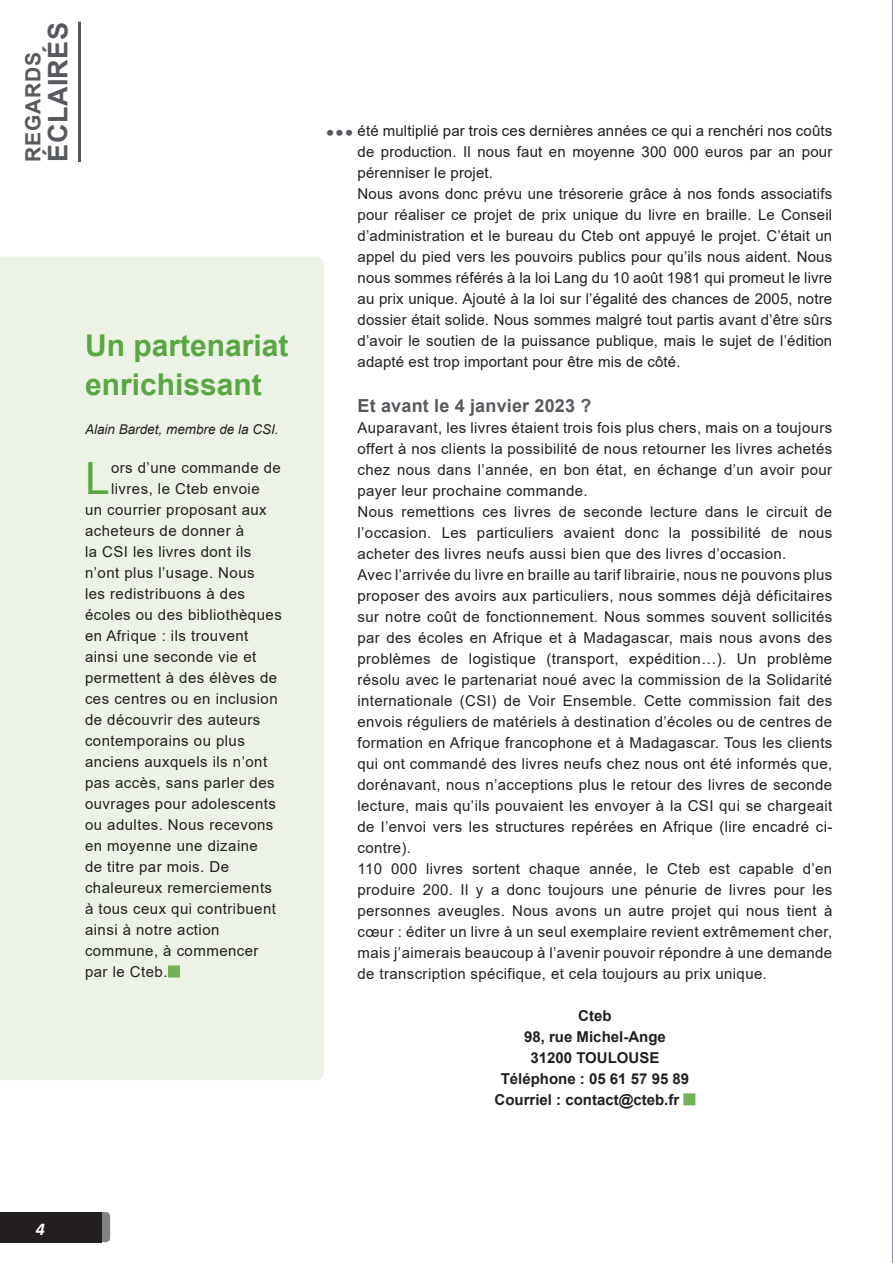
<style>
.page{position:relative;width:893px;height:1263px;background:#fff}
.page>*{position:absolute;margin:0;border:0;box-sizing:border-box;transform-origin:0 0}
.t1{font:44.4px "Arial";color:#59a743}
.t2{font:700 30px/39px "Arial";color:#59a743}
.t3{font:700 27px "Arial";letter-spacing:.015em;color:#56595e}
.t4{font:700 21px "Arial";letter-spacing:.035em;color:#56595e}
.t5{font:700 18px "Arial";letter-spacing:.01em;color:#56595e}
.t6{font:italic 700 18px "Calibri";color:#fff}
.t7{font:15px/21px "Arial";letter-spacing:.025em;color:#231f20}
.t8{font:700 15px "Arial";color:#231f20}
.t9{font:italic 13.5px "Arial";color:#231f20}
</style>
<div class="page">
<div style="left:0;top:1212px;width:110px;height:30px;background:#808285;border-radius:4px"></div>
<div style="left:683px;top:1093px;width:12px;height:12px;background:#74b057;border:1px solid #74b057"></div>
<div style="left:0;top:257px;width:324px;height:823px;background:#ecf3e6"></div>
<div style="left:168px;top:965px;width:12px;height:12px;background:#74b057;border:1px solid #74b057"></div>
<hr style="left:78px;top:22px;width:3px;height:140px;background:#56595e">
<div style="left:0;top:1212px;width:101px;height:31px;background:#231f20"></div>
<hr style="left:892px;top:0;width:1px;height:1263px;background:#659eb9">
<h3 class="t3" style="left:39px;top:162px;width:141px;rotate:-90deg">éclairés</h3>
<h3 class="t4" style="left:18px;top:162px;width:111px;rotate:-90deg">regards</h3>
<h2 class="t2" style="left:85px;top:327px;width:205px">Un partenariat enrichissant</h2>
<p class="t9" style="left:85px;top:421px;width:195px">Alain Bardet, membre de la CSI.</p>
<h1 class="t1" style="left:85px;top:448px;width:26px">L</h1>
<p class="t7" style="left:111px;top:457px;width:171px">ors d’une commande de</p>
<p class="t7" style="left:111px;top:478px;width:150px">livres, le Cteb envoie</p>
<p class="t7" style="left:85px;top:499px;width:183px">un courrier proposant aux</p>
<p class="t7" style="left:85px;top:520px;width:161px">acheteurs de donner à</p>
<p class="t7" style="left:85px;top:541px;width:168px">la CSI les livres dont ils</p>
<p class="t7" style="left:85px;top:562px;width:171px">n’ont plus l’usage. Nous</p>
<p class="t7" style="left:85px;top:583px;width:161px">les redistribuons à des</p>
<p class="t7" style="left:85px;top:604px;width:198px">écoles ou des bibliothèques</p>
<p class="t7" style="left:85px;top:625px;width:165px">en Afrique : ils trouvent</p>
<p class="t7" style="left:85px;top:646px;width:173px">ainsi une seconde vie et</p>
<p class="t7" style="left:85px;top:667px;width:194px">permettent à des élèves de</p>
<p class="t7" style="left:85px;top:688px;width:194px">ces centres ou en inclusion</p>
<p class="t7" style="left:85px;top:709px;width:177px">de découvrir des auteurs</p>
<p class="t7" style="left:85px;top:730px;width:161px">contemporains ou plus</p>
<p class="t7" style="left:85px;top:751px;width:184px">anciens auxquels ils n’ont</p>
<p class="t7" style="left:85px;top:772px;width:191px">pas accès, sans parler des</p>
<p class="t7" style="left:85px;top:793px;width:192px">ouvrages pour adolescents</p>
<p class="t7" style="left:85px;top:814px;width:190px">ou adultes. Nous recevons</p>
<p class="t7" style="left:85px;top:835px;width:174px">en moyenne une dizaine</p>
<p class="t7" style="left:85px;top:856px;width:146px">de titre par mois. De</p>
<p class="t7" style="left:85px;top:877px;width:189px">chaleureux remerciements</p>
<p class="t7" style="left:85px;top:898px;width:192px">à tous ceux qui contribuent</p>
<p class="t7" style="left:85px;top:919px;width:136px">ainsi à notre action</p>
<p class="t7" style="left:85px;top:940px;width:175px">commune, à commencer</p>
<p class="t7" style="left:85px;top:961px;width:84px">par le Cteb.</p>
<p class="t7" style="left:358px;top:120px;width:476px">été multiplié par trois ces dernières années ce qui a renchéri nos coûts de production. Il nous faut en moyenne 300 000 euros par an pour pérenniser le projet.<br>Nous avons donc prévu une trésorerie grâce à nos fonds associatifs pour réaliser ce projet de prix unique du livre en braille. Le Conseil d’administration et le bureau du Cteb ont appuyé le projet. C’était un appel du pied vers les pouvoirs publics pour qu’ils nous aident. Nous nous sommes référés à la loi Lang du 10 août 1981 qui promeut le livre au prix unique. Ajouté à la loi sur l’égalité des chances de 2005, notre dossier était solide. Nous sommes malgré tout partis avant d’être sûrs d’avoir le soutien de la puissance publique, mais le sujet de l’édition adapté est trop important pour être mis de côté.</p>
<p class="t5" style="left:358px;top:393px;width:235px">Et avant le 4 janvier 2023 ?</p>
<p class="t7" style="left:358px;top:417px;width:476px">Auparavant, les livres étaient trois fois plus chers, mais on a toujours offert à nos clients la possibilité de nous retourner les livres achetés chez nous dans l’année, en bon état, en échange d’un avoir pour payer leur prochaine commande.<br>Nous remettions ces livres de seconde lecture dans le circuit de l’occasion. Les particuliers avaient donc la possibilité de nous acheter des livres neufs aussi bien que des livres d’occasion.<br>Avec l’arrivée du livre en braille au tarif librairie, nous ne pouvons plus proposer des avoirs aux particuliers, nous sommes déjà déficitaires sur notre coût de fonctionnement. Nous sommes souvent sollicités par des écoles en Afrique et à Madagascar, mais nous avons des problèmes de logistique (transport, expédition…). Un problème résolu avec le partenariat noué avec la commission de la Solidarité internationale (CSI) de Voir Ensemble. Cette commission fait des envois réguliers de matériels à destination d’écoles ou de centres de formation en Afrique francophone et à Madagascar. Tous les clients qui ont commandé des livres neufs chez nous ont été informés que, dorénavant, nous n’acceptions plus le retour des livres de seconde lecture, mais qu’ils pouvaient les envoyer à la CSI qui se chargeait de l’envoi vers les structures repérées en Afrique (lire encadré ci&shy;contre).<br>110 000 livres sortent chaque année, le Cteb est capable d’en produire 200. Il y a donc toujours une pénurie de livres pour les personnes aveugles. Nous avons un autre projet qui nous tient à cœur : éditer un livre à un seul exemplaire revient extrêmement cher, mais j’aimerais beaucoup à l’avenir pouvoir répondre à une demande de transcription spécifique, et cela toujours au prix unique.</p>
<p class="t8" style="left:578px;top:1006px;width:35px">Cteb</p>
<p class="t8" style="left:524px;top:1027px;width:143px">98, rue Michel-Ange</p>
<p class="t8" style="left:530px;top:1048px;width:130px">31200 TOULOUSE</p>
<p class="t8" style="left:501px;top:1069px;width:190px">Téléphone : 05 61 57 95 89</p>
<p class="t8" style="left:495px;top:1090px;width:186px">Courriel : contact@cteb.fr</p>
<h3 class="t4" style="left:327px;top:117px;width:28px">• • •</h3>
<p class="t6" style="left:36px;top:1217px;width:11px">4</p>
</div>
